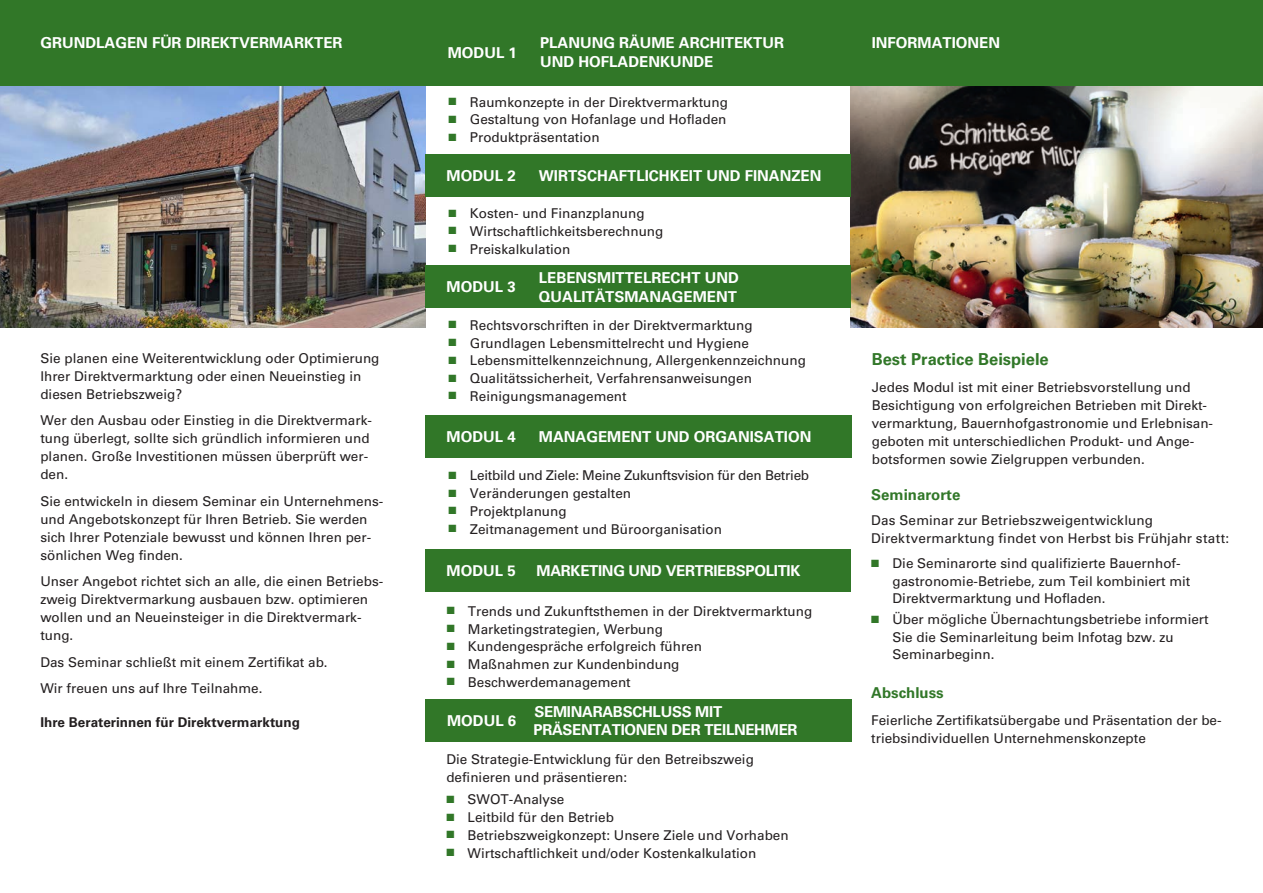
<style>
.page{position:relative;width:1263px;height:893px;background:#fff}
.page>*{position:absolute;margin:0;border:0;box-sizing:border-box;transform-origin:0 0}
.t1{font:700 16.5px "Univers LT Pro 65";color:#317728}
.t2{font:700 15px/19px "Univers LT Pro 65";color:#fff}
.t3{font:700 15px/18px "Univers LT Pro 65";letter-spacing:-.02em;color:#fff}
.t4{font:700 15px "Univers LT Pro 65";color:#317728}
.t5{font:13.5px/18px "Univers LT Pro 55 Roman";color:#231f20}
.t6{font:13.5px "Univers LT Pro 55 Roman";letter-spacing:-.02em;color:#231f20}
.t7{font:700 13.5px "Univers LT Pro 65";color:#231f20}
.s1{color:#317728}
</style>
<div class="page">
<img style="left:850px;top:85px;width:413px;height:243px">
<img style="left:0;top:85px;width:425px;height:242px">
<div style="left:0;top:0;width:425px;height:85px;background:#317728"></div>
<div style="left:425px;top:154px;width:425px;height:42px;background:#317728"></div>
<div style="left:425px;top:265px;width:425px;height:43px;background:#317728"></div>
<div style="left:425px;top:415px;width:426px;height:43px;background:#317728"></div>
<div style="left:425px;top:550px;width:426px;height:42px;background:#317728"></div>
<div style="left:425px;top:699px;width:426px;height:43px;background:#317728"></div>
<div style="left:850px;top:0;width:413px;height:85px;background:#317728"></div>
<div style="left:426px;top:0;width:438px;height:85px;background:#317728"></div>
<p class="t2" style="left:40px;top:33px;width:304px">GRUNDLAGEN FÜR DIREKTVERMARKTER</p>
<p class="t5" style="left:40px;top:349px;width:341px">Sie planen eine Weiterentwicklung oder Optimierung<br>Ihrer Direktvermarktung oder einen Neueinstieg in diesen Betriebszweig?</p>
<p class="t5" style="left:40px;top:412px;width:333px">Wer den Ausbau oder Einstieg in die Direktvermark&shy;tung überlegt, sollte sich gründlich informieren und planen. Große Investitionen müssen überprüft wer&shy;den.</p>
<p class="t5" style="left:40px;top:492px;width:344px">Sie entwickeln in diesem Seminar ein Unternehmens&shy;und Angebotskonzept für Ihren Betrieb. Sie werden sich Ihrer Potenziale bewusst und können Ihren per&shy;sönlichen Weg finden.</p>
<p class="t5" style="left:40px;top:573px;width:344px">Unser Angebot richtet sich an alle, die einen Betriebs&shy;zweig Direktvermarkung ausbauen bzw. optimieren wollen und an Neueinsteiger in die Direktvermark&shy;tung.</p>
<p class="t5" style="left:40px;top:649px;width:289px;line-height:26.5px">Das Seminar schließt mit einem Zertifikat ab.<br>Wir freuen uns auf Ihre Teilnahme.</p>
<p class="t7" style="left:40px;top:715px;width:261px">Ihre Beraterinnen für Direktvermarktung</p>
<p class="t2" style="left:448px;top:44px;width:71px">MODUL 1</p>
<p class="t2" style="left:540px;top:33px;width:245px;line-height:19.5px">PLANUNG RÄUME ARCHITEKTUR<br>UND HOFLADENKUNDE</p>
<p class="t5" style="left:449px;top:93px;width:281px"><span class="s1">■</span> Raumkonzepte in der Direktvermarktung</p>
<p class="t5" style="left:449px;top:110px;width:279px"><span class="s1">■</span> Gestaltung von Hofanlage und Hofladen</p>
<p class="t5" style="left:449px;top:128px;width:153px"><span class="s1">■</span> Produktpräsentation</p>
<p class="t2" style="left:446px;top:166px;width:71px">MODUL 2</p>
<p class="t2" style="left:539px;top:166px;width:284px">WIRTSCHAFTLICHKEIT UND FINANZEN</p>
<p class="t5" style="left:449px;top:204px;width:198px"><span class="s1">■</span> Kosten- und Finanzplanung</p>
<p class="t5" style="left:449px;top:222px;width:216px"><span class="s1">■</span> Wirtschaftlichkeitsberechnung</p>
<p class="t5" style="left:449px;top:240px;width:123px"><span class="s1">■</span> Preiskalkulation</p>
<p class="t2" style="left:446px;top:277px;width:71px">MODUL 3</p>
<p class="t2" style="left:539px;top:268px;width:202px">LEBENSMITTELRECHT UND<br>QUALITÄTSMANAGEMENT</p>
<p class="t5" style="left:449px;top:316px;width:306px"><span class="s1">■</span> Rechtsvorschriften in der Direktvermarktung</p>
<p class="t5" style="left:449px;top:334px;width:302px"><span class="s1">■</span> Grundlagen Lebensmittelrecht und Hygiene</p>
<p class="t5" style="left:449px;top:352px;width:359px"><span class="s1">■</span> Lebensmittelkennzeichnung, Allergenkennzeichnung</p>
<p class="t5" style="left:449px;top:369px;width:305px"><span class="s1">■</span> Qualitätssicherheit, Verfahrensanweisungen</p>
<p class="t5" style="left:449px;top:387px;width:180px"><span class="s1">■</span> Reinigungsmanagement</p>
<p class="t2" style="left:446px;top:427px;width:71px">MODUL 4</p>
<p class="t2" style="left:539px;top:427px;width:274px">MANAGEMENT UND ORGANISATION</p>
<p class="t6" style="left:449px;top:467px;width:362px"><span class="s1">■</span> Leitbild und Ziele: Meine Zukunftsvision für den Betrieb</p>
<p class="t5" style="left:449px;top:484px;width:184px"><span class="s1">■</span> Veränderungen gestalten</p>
<p class="t5" style="left:449px;top:502px;width:120px"><span class="s1">■</span> Projektplanung</p>
<p class="t5" style="left:449px;top:520px;width:275px"><span class="s1">■</span> Zeitmanagement und Büroorganisation</p>
<p class="t2" style="left:446px;top:562px;width:71px">MODUL 5</p>
<p class="t3" style="left:536px;top:562px;width:265px">MARKETING UND VERTRIEBSPOLITIK</p>
<p class="t5" style="left:447px;top:602px;width:367px"><span class="s1">■</span> Trends und Zukunftsthemen in der Direktvermarktung</p>
<p class="t5" style="left:447px;top:620px;width:218px"><span class="s1">■</span> Marketingstrategien, Werbung</p>
<p class="t5" style="left:447px;top:638px;width:257px"><span class="s1">■</span> Kundengespräche erfolgreich führen</p>
<p class="t5" style="left:447px;top:655px;width:234px"><span class="s1">■</span> Maßnahmen zur Kundenbindung</p>
<p class="t5" style="left:447px;top:673px;width:186px"><span class="s1">■</span> Beschwerdemanagement</p>
<p class="t2" style="left:447px;top:711px;width:71px">MODUL 6</p>
<p class="t3" style="left:534px;top:703px;width:265px">SEMINARABSCHLUSS MIT<br>PRÄSENTATIONEN DER TEILNEHMER</p>
<p class="t5" style="left:446px;top:751px;width:309px">Die Strategie-Entwicklung für den Betreibszweig definieren und präsentieren:</p>
<p class="t5" style="left:446px;top:791px;width:120px"><span class="s1">■</span> SWOT-Analyse</p>
<p class="t5" style="left:446px;top:808px;width:169px"><span class="s1">■</span> Leitbild für den Betrieb</p>
<p class="t5" style="left:446px;top:826px;width:344px"><span class="s1">■</span> Betriebszweigkonzept: Unsere Ziele und Vorhaben</p>
<p class="t5" style="left:446px;top:844px;width:312px"><span class="s1">■</span> Wirtschaftlichkeit und/oder Kostenkalkulation</p>
<p class="t2" style="left:872px;top:33px;width:130px">INFORMATIONEN</p>
<p class="t1" style="left:872px;top:350px;width:178px">Best Practice Beispiele</p>
<p class="t5" style="left:872px;top:378px;width:343px">Jedes Modul ist mit einer Betriebsvorstellung und Besichtigung von erfolgreichen Betrieben mit Direkt&shy;vermarktung, Bauernhofgastronomie und Erlebnisan&shy;geboten mit unterschiedlichen Produkt- und Ange&shy;botsformen sowie Zielgruppen verbunden.</p>
<p class="t4" style="left:871px;top:485px;width:91px">Seminarorte</p>
<p class="t5" style="left:871px;top:512px;width:360px;line-height:17.2px">Das Seminar zur Betriebszweigentwicklung<br>Direktvermarktung findet von Herbst bis Frühjahr statt:</p>
<p class="t5" style="left:892px;top:555px;width:299px;line-height:17.2px;text-indent:-21px"><span class="s1">■</span> Die Seminarorte sind qualifizierte Bauernhof&shy;gastronomie-Betriebe, zum Teil kombiniert mit<br>Direktvermarktung und Hofladen.</p>
<p class="t5" style="left:892px;top:611px;width:318px;line-height:17.2px;text-indent:-21px"><span class="s1">■</span> Über mögliche Übernachtungsbetriebe informiert<br>Sie die Seminarleitung beim Infotag bzw. zu<br>Seminarbeginn.</p>
<p class="t4" style="left:871px;top:684px;width:74px">Abschluss</p>
<p class="t5" style="left:871px;top:711px;width:352px">Feierliche Zertifikatsübergabe und Präsentation der be&shy;triebsindividuellen Unternehmenskonzepte</p>
</div>
